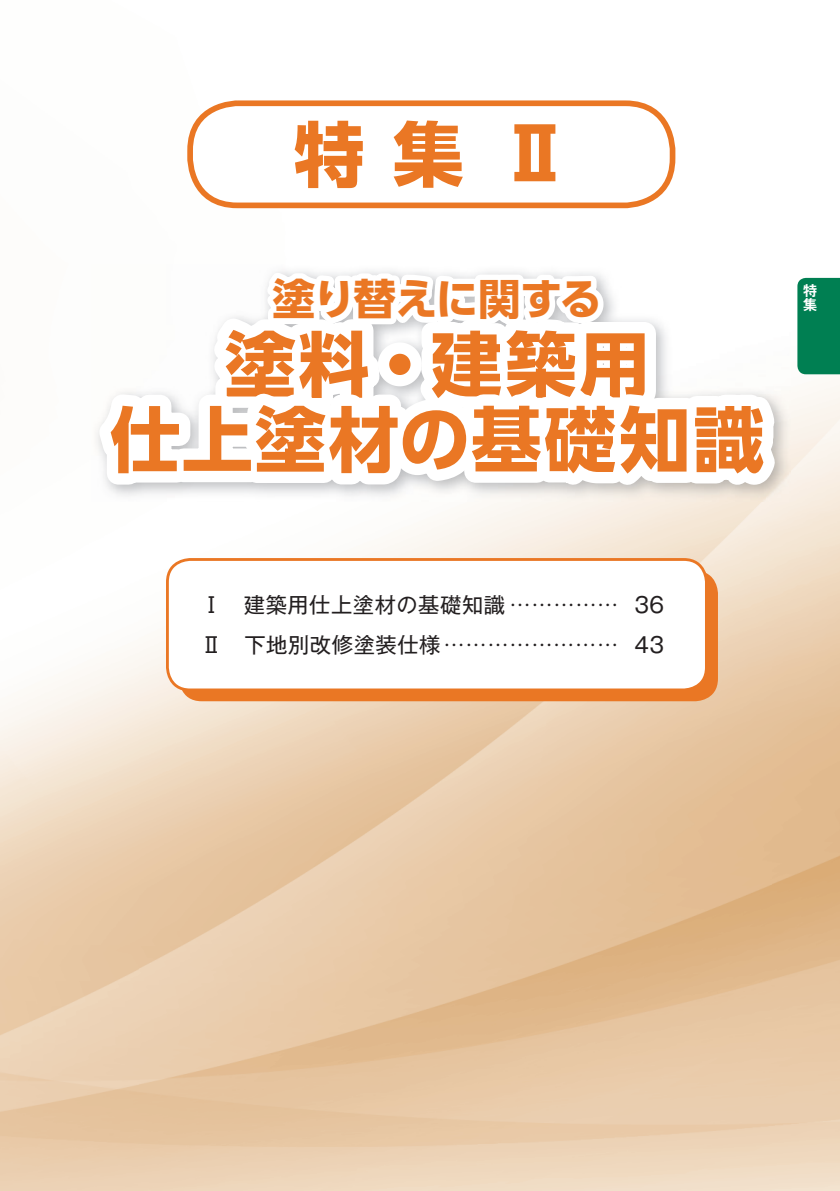
<style>
.page{position:relative;width:840px;height:1191px;background:#fff}
.page>*{position:absolute;margin:0;border:0;box-sizing:border-box;transform-origin:0 0}
.t1{font:700 70.8px/75.2px "UD Shin Go Pro";letter-spacing:.04em;color:#ea7724;text-align:center}
.t2{font:700 42.6px "UD Shin Go Pro";letter-spacing:-.045em;color:#ea7724}
.t3{font:21.2px/39.6px "Gothic MB101 Pro";letter-spacing:.025em;color:#231f20}
.t4{font:700 14.2px/14.2px "Gothic MB101 Pro De";color:#fff}
</style>
<div class="page">
<img style="left:194px;top:107px;width:645px;height:171px">
<img style="left:139px;top:522px;width:631px;height:669px">
<div style="left:797px;top:278px;width:42px;height:96px;background:#007f52"></div>
<svg style="left:91px;top:261px;width:699px;height:261px"></svg>
<div style="left:190px;top:103px;width:482px;height:102px;background:#fff;border-radius:47px"></div>
<div style="left:187px;top:100px;width:488px;height:108px;border:6px solid #ea7724;border-radius:47px"></div>
<div style="left:179px;top:571px;width:538px;height:130px;background:#ea7724;border-radius:23px"></div>
<div style="left:167px;top:559px;width:539px;height:131px;background:#fff;border-radius:23px"></div>
<div style="left:166px;top:558px;width:541px;height:133px;border:3px solid #ea7724;border-radius:23px"></div>
<h1 class="t1" style="left:293px;top:115px;width:278px">特 集　Ⅱ</h1>
<h2 class="t2" style="left:272px;top:264px;width:331px">塗り替えに関する</h2>
<h1 class="t1" style="left:110px;top:325px;width:655px">塗料・建築用<br>仕上塗材の基礎知識</h1>
<p class="t4" style="left:802px;top:282px;width:15px">特集</p>
<p class="t3" style="left:200px;top:582px;width:464px">Ⅰ　建築用仕上塗材の基礎知識 …………… 36<br>Ⅱ　下地別改修塗装仕様 …………………… 43</p>
</div>
